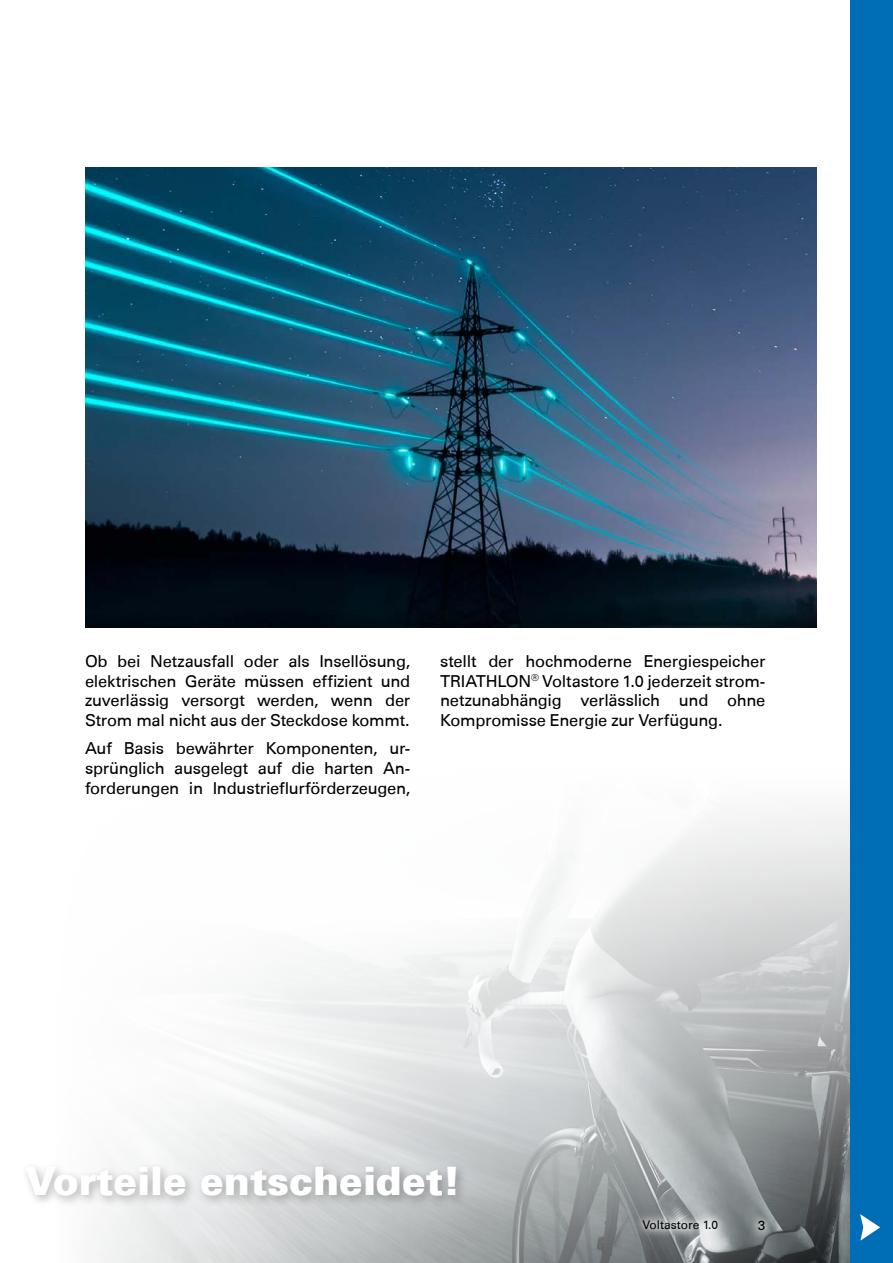
<style>
.page{position:relative;width:893px;height:1263px;background:#fff}
.page>*{position:absolute;margin:0;border:0;box-sizing:border-box;transform-origin:0 0}
.t1{font:900 39px "Univers";color:#fff}
.t2{font:16.5px/19.8px "Univers 55 Roman";letter-spacing:-.015em;color:#000;text-align:justify}
.t3{font:13.5px "Univers 55 Roman";color:#000}
.t4{font:12px "Univers 55 Roman";color:#000}
</style>
<div class="page">
<img style="left:93px;top:812px;width:757px;height:451px">
<img style="left:85px;top:168px;width:731px;height:459px">
<div style="left:850px;top:0;width:43px;height:1263px;background:#006db7"></div>
<svg style="left:860px;top:1214px;width:20px;height:26px"></svg>
<div style="left:749px;top:1211px;width:25px;height:29px;background:#fff;opacity:.75"></div>
<div style="left:633px;top:1211px;width:94px;height:27px;background:#fff;opacity:.75"></div>
<div style="left:0;top:1160px;width:468px;height:48px;background:#000;opacity:.28"></div>
<p class="t2" style="left:85px;top:651px;width:327px">Ob bei Netzausfall oder als Insellösung, elektrischen Geräte müssen effizient und zuverlässig versorgt werden, wenn der Strom mal nicht aus der Steckdose kommt.</p>
<p class="t2" style="left:85px;top:739px;width:327px">Auf Basis bewährter Komponenten, ur&shy;sprünglich ausgelegt auf die harten An&shy;forderungen in Industrieflurförderzeugen,</p>
<p class="t2" style="left:440px;top:651px;width:327px">stellt der hochmoderne Energiespeicher TRIATHLON<sup>®</sup> Voltastore 1.0 jederzeit strom&shy;netzunabhängig verlässlich und ohne Kompromisse Energie zur Verfügung.</p>
<h1 class="t1" style="left:25px;top:1155px;width:437px">Vorteile entscheidet!</h1>
<p class="t4" style="left:642px;top:1217px;width:77px">Voltastore 1.0</p>
<p class="t3" style="left:758px;top:1217px;width:9px">3</p>
</div>
